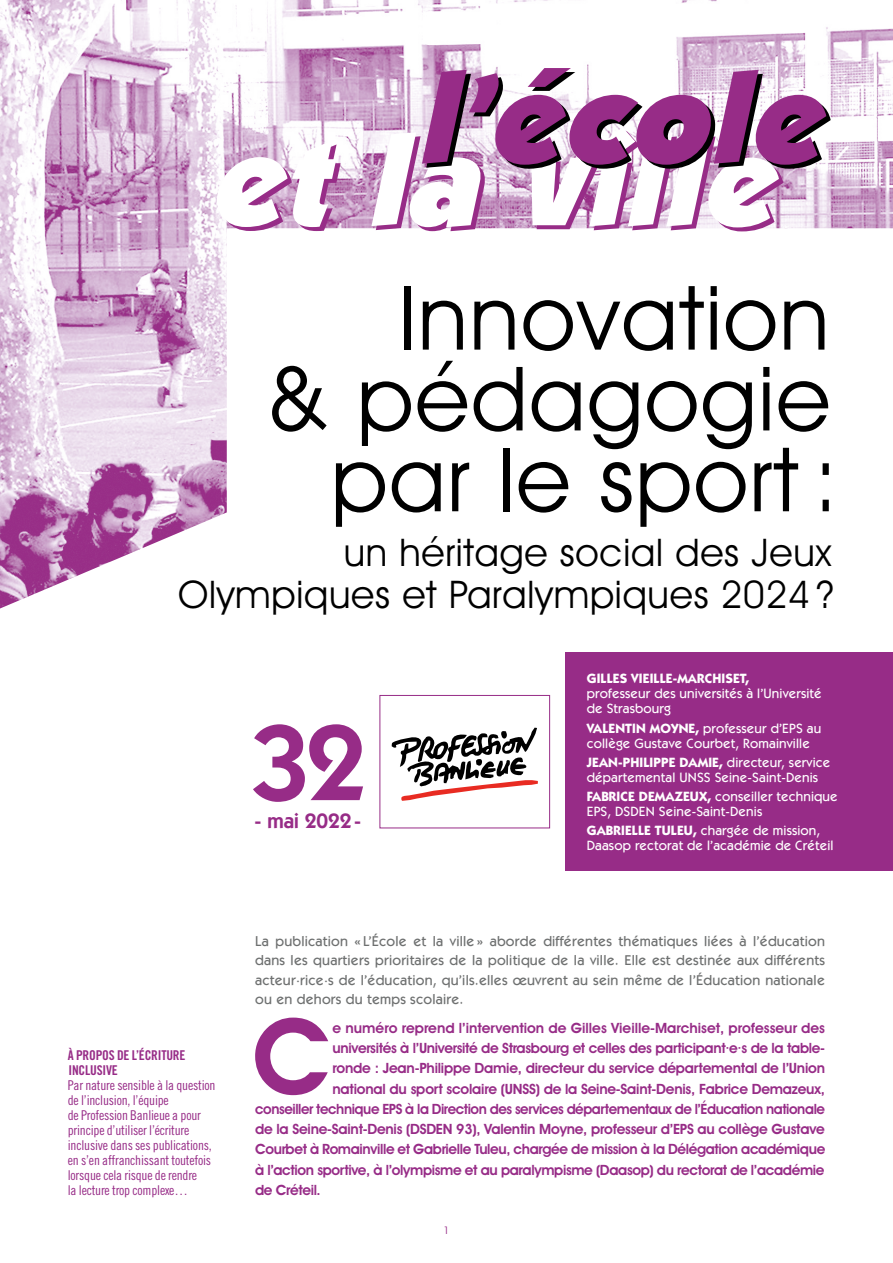
<style>
.page{position:relative;width:893px;height:1263px;background:#fff}
.page>*{position:absolute;margin:0;border:0;box-sizing:border-box;transform-origin:0 0}
.t1{font:600 108px "Itc Kabel";color:#972c87}
.t2{font:600 105px "Avant Garde IT Cby BT";color:#972c87}
.t3{font:89.25px/80.8px "Avant Garde IT Cby BT";letter-spacing:.02em;color:#000;text-align:right}
.t4{font:38.25px/41.8px "Avant Garde IT Cby BT";letter-spacing:.02em;color:#000;text-align:right}
.t5{font:600 21px "Itc Kabel";color:#972c87}
.t6{font:600 14.25px "Avant Garde IT Cby BT";letter-spacing:-.025em;color:#972c87}
.t7{font:500 14.25px/19.5px "Itc Kabel";letter-spacing:.015em;color:#6e7070;text-align:justify}
.t8{font:600 14.25px "Avant Garde IT Cby BT";color:#972c87}
.t9{font:500 13.5px/15px "Itc Kabel";letter-spacing:.01em;color:#fff}
.t10{font:13.5px "Trade Gothic Cond Eighteen";letter-spacing:-.015em;color:#972c87}
.t11{font:13.5px/15px "Trade Gothic Bold Cond Twenty";letter-spacing:-.015em;color:#972c87}
.t12{font:10.5px "Avant Garde IT Cby BT";color:#972c87}
.s1{font-weight:700}
</style>
<div class="page">
<img style="left:0;top:0;width:893px;height:608px">
<svg style="left:214px;top:140px;width:127px;height:91px"></svg>
<svg style="left:371px;top:68px;width:488px;height:163px"></svg>
<div style="left:566px;top:652px;width:327px;height:219px;background:#972c87"></div>
<svg style="left:392px;top:727px;width:146px;height:74px"></svg>
<div style="left:380px;top:695px;width:170px;height:133px;border:1px solid #972c87"></div>
<p class="t3" style="left:266px;top:277px;width:574px">Innovation<br>&amp; pédagogie par le sport :</p>
<p class="t4" style="left:178px;top:531px;width:657px">un héritage social des Jeux<br>Olympiques et Paralympiques 2024 ?</p>
<p class="t11" style="left:68px;top:1047px;width:119px">À PROPOS DE L’ÉCRITURE<br>INCLUSIVE</p>
<p class="t10" style="left:68px;top:1077px;width:149px">Par nature sensible à la question</p>
<p class="t10" style="left:68px;top:1092px;width:102px">de l’inclusion, l’équipe</p>
<p class="t10" style="left:68px;top:1107px;width:135px">de Profession Banlieue a pour</p>
<p class="t10" style="left:68px;top:1122px;width:123px">principe d’utiliser l’écriture</p>
<p class="t10" style="left:68px;top:1137px;width:146px">inclusive dans ses publications,</p>
<p class="t10" style="left:68px;top:1152px;width:145px">en s’en affranchissant toutefois</p>
<p class="t10" style="left:68px;top:1167px;width:131px">lorsque cela risque de rendre</p>
<p class="t10" style="left:68px;top:1182px;width:122px">la lecture trop complexe…</p>
<p class="t1" style="left:250px;top:700px;width:117px">32</p>
<p class="t5" style="left:255px;top:809px;width:108px">- mai 2022-</p>
<p class="t9" style="left:587px;top:671px;width:236px"><span class="s1">GILLES VIEILLE-MARCHISET,<br></span>professeur des universités à l’Université de Strasbourg</p>
<p class="t9" style="left:587px;top:720px;width:236px"><span class="s1">VALENTIN MOYNE,</span> professeur d’EPS au collège Gustave Courbet, Romainville</p>
<p class="t9" style="left:587px;top:755px;width:245px"><span class="s1">JEAN-PHILIPPE DAMIE,</span> directeur, service départemental UNSS Seine-Saint-Denis</p>
<p class="t9" style="left:587px;top:789px;width:252px"><span class="s1">FABRICE DEMAZEUX,</span> conseiller technique<br>EPS, DSDEN Seine-Saint-Denis</p>
<p class="t9" style="left:587px;top:823px;width:248px"><span class="s1">GABRIELLE TULEU,</span> chargée de mission,<br>Daasop rectorat de l’académie de Créteil</p>
<p class="t7" style="left:255px;top:931px;width:571px">La publication « L’École et la ville » aborde différentes thématiques liées à l’éducation dans les quartiers prioritaires de la politique de la ville. Elle est destinée aux différents acteur·rice·s de l’éducation, qu’ils.elles œuvrent au sein même de l’Éducation nationale ou en dehors du temps scolaire.</p>
<p class="t2" style="left:252px;top:993px;width:80px">C</p>
<p class="t8" style="left:332px;top:1019px;width:494px">e numéro reprend l’intervention de Gilles Vieille-Marchiset, professeur des</p>
<p class="t6" style="left:332px;top:1039px;width:494px">universités à l’Université de Strasbourg et celles des participant·e·s de la table-</p>
<p class="t6" style="left:332px;top:1060px;width:494px">ronde : Jean-Philippe Damie, directeur du service départemental de l’Union</p>
<p class="t6" style="left:332px;top:1080px;width:494px">national du sport scolaire (UNSS) de la Seine-Saint-Denis, Fabrice Demazeux,</p>
<p class="t6" style="left:255px;top:1100px;width:571px">conseiller technique EPS à la Direction des services départementaux de l’Éducation nationale</p>
<p class="t6" style="left:255px;top:1120px;width:571px">de la Seine-Saint-Denis (DSDEN 93), Valentin Moyne, professeur d’EPS au collège Gustave</p>
<p class="t6" style="left:255px;top:1141px;width:572px">Courbet à Romainville et Gabrielle Tuleu, chargée de mission à la Délégation académique</p>
<p class="t6" style="left:255px;top:1161px;width:571px">à l’action sportive, à l’olympisme et au paralympisme (Daasop) du rectorat de l’académie</p>
<p class="t6" style="left:255px;top:1181px;width:67px">de Créteil.</p>
<p class="t12" style="left:443px;top:1224px;width:7px">1</p>
</div>
